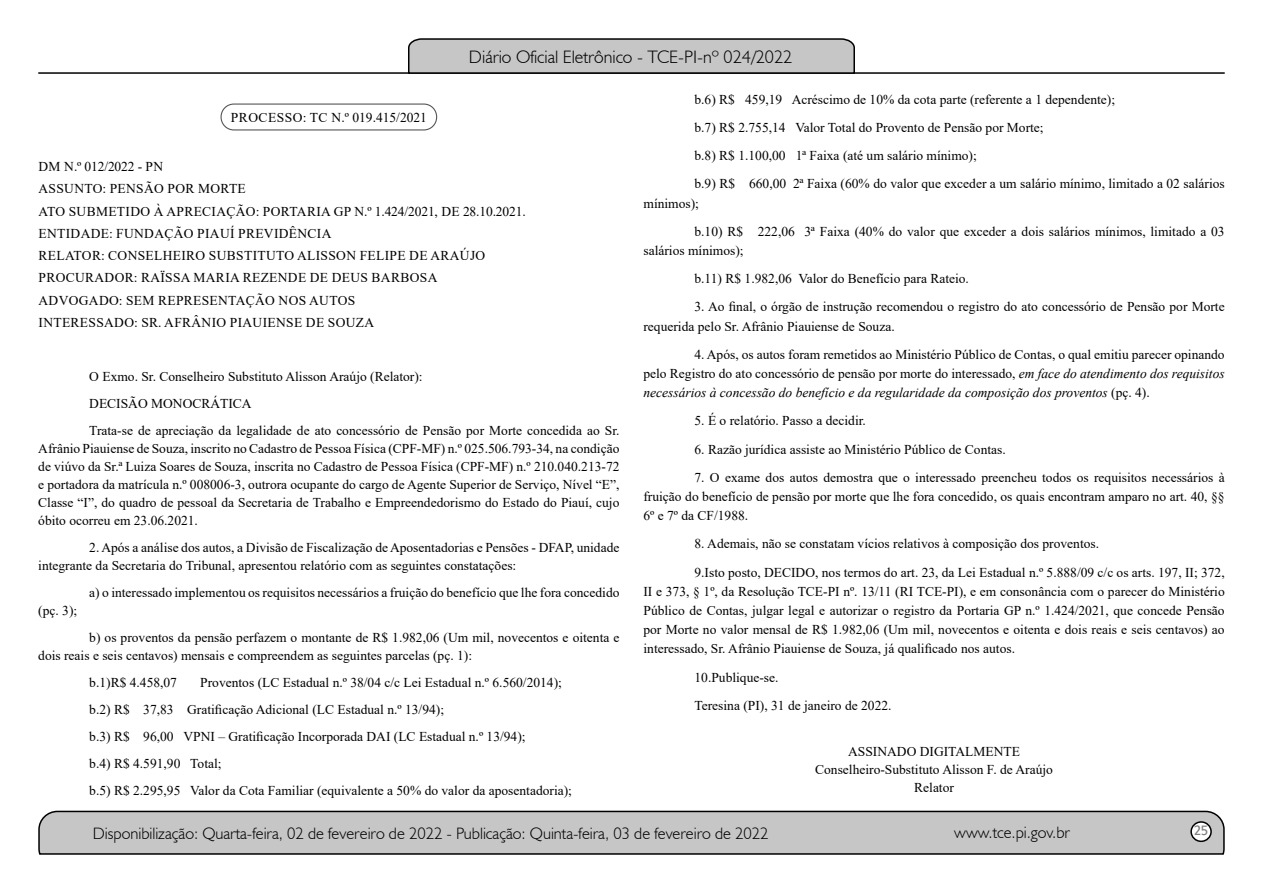
<style>
.page{position:relative;width:1263px;height:893px;background:#fff}
.page>*{position:absolute;margin:0;border:0;box-sizing:border-box;transform-origin:0 0}
.t1{font:300 18px "Humanist 521 BT";color:#000}
.t2{font:300 16.5px "Humanist 521 BT";color:#000}
.t3{font:15px "Estrangelo Edessa";color:#808080}
.t4{font:13.5px/18px "Times New Roman";color:#000}
.t5{font:13.5px/22.2px "Times New Roman";letter-spacing:.025em;color:#000}
.t6{font:13.5px "Times New Roman";letter-spacing:.035em;color:#000}
.s1{font-style:italic}
</style>
<div class="page">
<svg style="left:38px;top:810px;width:1187px;height:45px;background:#b9b9b9"></svg>
<div style="left:1191px;top:822px;width:20px;height:19px;background:#fff;border-radius:50%"></div>
<div style="left:1190px;top:821px;width:22px;height:21px;border:2px solid #000;border-radius:50%"></div>
<hr style="left:38px;top:72px;width:1187px;height:2px;background:#000">
<svg style="left:407px;top:38px;width:449px;height:36px;background:#b4b4b4"></svg>
<div style="left:220px;top:104px;width:217px;height:27px;border:1px solid #575756;border-radius:13px"></div>
<h1 class="t1" style="left:469px;top:46px;width:325px">Diário Oficial Eletrônico - TCE-PI-nº 024/2022</h1>
<p class="t6" style="left:231px;top:108px;width:198px">PROCESSO: TC N.º 019.415/2021</p>
<p class="t5" style="left:39px;top:155px;width:489px">DM N.º 012/2022 - PN<br>ASSUNTO: PENSÃO POR MORTE<br>ATO SUBMETIDO À APRECIAÇÃO: PORTARIA GP N.º 1.424/2021, DE 28.10.2021.<br>ENTIDADE: FUNDAÇÃO PIAUÍ PREVIDÊNCIA<br>RELATOR: CONSELHEIRO SUBSTITUTO ALISSON FELIPE DE ARAÚJO PROCURADOR: RAÏSSA MARIA REZENDE DE DEUS BARBOSA<br>ADVOGADO: SEM REPRESENTAÇÃO NOS AUTOS<br>INTERESSADO: SR. AFRÂNIO PIAUIENSE DE SOUZA</p>
<p class="t4" style="left:89px;top:362px;width:532px;line-height:27px">O Exmo. Sr. Conselheiro Substituto Alisson Araújo (Relator):<br>DECISÃO MONOCRÁTICA<br>Trata-se de apreciação da legalidade de ato concessório de Pensão por Morte concedida ao Sr.</p>
<p class="t4" style="left:38px;top:439px;width:583px;text-align:justify">Afrânio Piauiense de Souza, inscrito no Cadastro de Pessoa Física (CPF-MF) n.º 025.506.793-34, na condição de viúvo da Sr.ª Luiza Soares de Souza, inscrita no Cadastro de Pessoa Física (CPF-MF) n.º 210.040.213-72 e portadora da matrícula n.º 008006-3, outrora ocupante do cargo de Agente Superior de Serviço, Nível “E”, Classe “I”, do quadro de pessoal da Secretaria de Trabalho e Empreendedorismo do Estado do Piauí, cujo óbito ocorreu em 23.06.2021.</p>
<p class="t4" style="left:38px;top:538px;width:583px;text-indent:51px">2. Após a análise dos autos, a Divisão de Fiscalização de Aposentadorias e Pensões - DFAP, unidade integrante da Secretaria do Tribunal, apresentou relatório com as seguintes constatações:</p>
<p class="t4" style="left:89px;top:583px;width:532px">a) o interessado implementou os requisitos necessários a fruição do benefício que lhe fora concedido</p>
<p class="t4" style="left:38px;top:601px;width:40px">(pç. 3);</p>
<p class="t4" style="left:38px;top:628px;width:583px;text-indent:51px">b) os proventos da pensão perfazem o montante de R$ 1.982,06 (Um mil, novecentos e oitenta e dois reais e seis centavos) mensais e compreendem as seguintes parcelas (pç. 1):</p>
<p class="t4" style="left:89px;top:673px;width:89px">b.1)R$ 4.458,07</p>
<p class="t4" style="left:89px;top:668px;width:484px;line-height:27px;text-indent:111px">Proventos (LC Estadual n.º 38/04 c/c Lei Estadual n.º 6.560/2014); b.2) R$ 37,83 Gratificação Adicional (LC Estadual n.º 13/94);<br>b.3) R$ 96,00 VPNI – Gratificação Incorporada DAI (LC Estadual n.º 13/94);<br>b.4) R$ 4.591,90 Total;<br>b.5) R$ 2.295,95 Valor da Cota Familiar (equivalente a 50% do valor da aposentadoria);</p>
<p class="t4" style="left:694px;top:85px;width:532px;line-height:28.2px">b.6) R$ 459,19 Acréscimo de 10% da cota parte (referente a 1 dependente);<br>b.7) R$ 2.755,14 Valor Total do Provento de Pensão por Morte;<br>b.8) R$ 1.100,00 1ª Faixa (até um salário mínimo);<br>b.9) R$ 660,00 2ª Faixa (60% do valor que exceder a um salário mínimo, limitado a 02 salários</p>
<p class="t4" style="left:694px;top:188px;width:532px;line-height:28.2px;text-indent:-51px">mínimos);<br>b.10) R$ 222,06 3ª Faixa (40% do valor que exceder a dois salários mínimos, limitado a 03</p>
<p class="t4" style="left:694px;top:236px;width:276px;line-height:28.2px;text-indent:-51px">salários mínimos);<br>b.11) R$ 1.982,06 Valor do Benefício para Rateio.</p>
<p class="t4" style="left:643px;top:297px;width:583px;line-height:19.2px;text-indent:51px">3. Ao final, o órgão de instrução recomendou o registro do ato concessório de Pensão por Morte requerida pelo Sr. Afrânio Piauiense de Souza.</p>
<p class="t4" style="left:643px;top:344px;width:583px;line-height:19.2px;text-align:justify;text-indent:51px">4. Após, os autos foram remetidos ao Ministério Público de Contas, o qual emitiu parecer opinando pelo Registro do ato concessório de pensão por morte do interessado, <span class="s1">em face do atendimento dos requisitos necessários à concessão do benefício e da regularidade da composição dos proventos</span> (pç. 4).</p>
<p class="t4" style="left:694px;top:411px;width:173px">5. É o relatório. Passo a decidir.</p>
<p class="t4" style="left:694px;top:440px;width:313px">6. Razão jurídica assiste ao Ministério Público de Contas.</p>
<p class="t4" style="left:643px;top:467px;width:583px;line-height:19.2px;text-align:justify;text-indent:51px">7. O exame dos autos demostra que o interessado preencheu todos os requisitos necessários à fruição do benefício de pensão por morte que lhe fora concedido, os quais encontram amparo no art. 40, §§ 6º e 7º da CF/1988.</p>
<p class="t4" style="left:694px;top:529px;width:532px;line-height:28.2px">8. Ademais, não se constatam vícios relativos à composição dos proventos.<br>9.Isto posto, DECIDO, nos termos do art. 23, da Lei Estadual n.º 5.888/09 c/c os arts. 197, II; 372,</p>
<p class="t4" style="left:643px;top:581px;width:583px;line-height:19.2px;text-align:justify">II e 373, § 1º, da Resolução TCE-PI nº. 13/11 (RI TCE-PI), e em consonância com o parecer do Ministério Público de Contas, julgar legal e autorizar o registro da Portaria GP n.º 1.424/2021, que concede Pensão por Morte no valor mensal de R$ 1.982,06 (Um mil, novecentos e oitenta e dois reais e seis centavos) ao interessado, Sr. Afrânio Piauiense de Souza, já qualificado nos autos.</p>
<p class="t4" style="left:694px;top:662px;width:199px;line-height:28.2px">10.Publique-se.<br>Teresina (PI), 31 de janeiro de 2022.</p>
<p class="t4" style="left:815px;top:742px;width:239px;text-align:center">ASSINADO DIGITALMENTE<br>Conselheiro-Substituto Alisson F. de Araújo<br>Relator</p>
<p class="t2" style="left:93px;top:823px;width:677px">Disponibilização: Quarta-feira, 02 de fevereiro de 2022 - Publicação: Quinta-feira, 03 de fevereiro de 2022</p>
<p class="t2" style="left:954px;top:822px;width:117px">www.tce.pi.gov.br</p>
<p class="t3" style="left:1194px;top:823px;width:16px">25</p>
</div>
